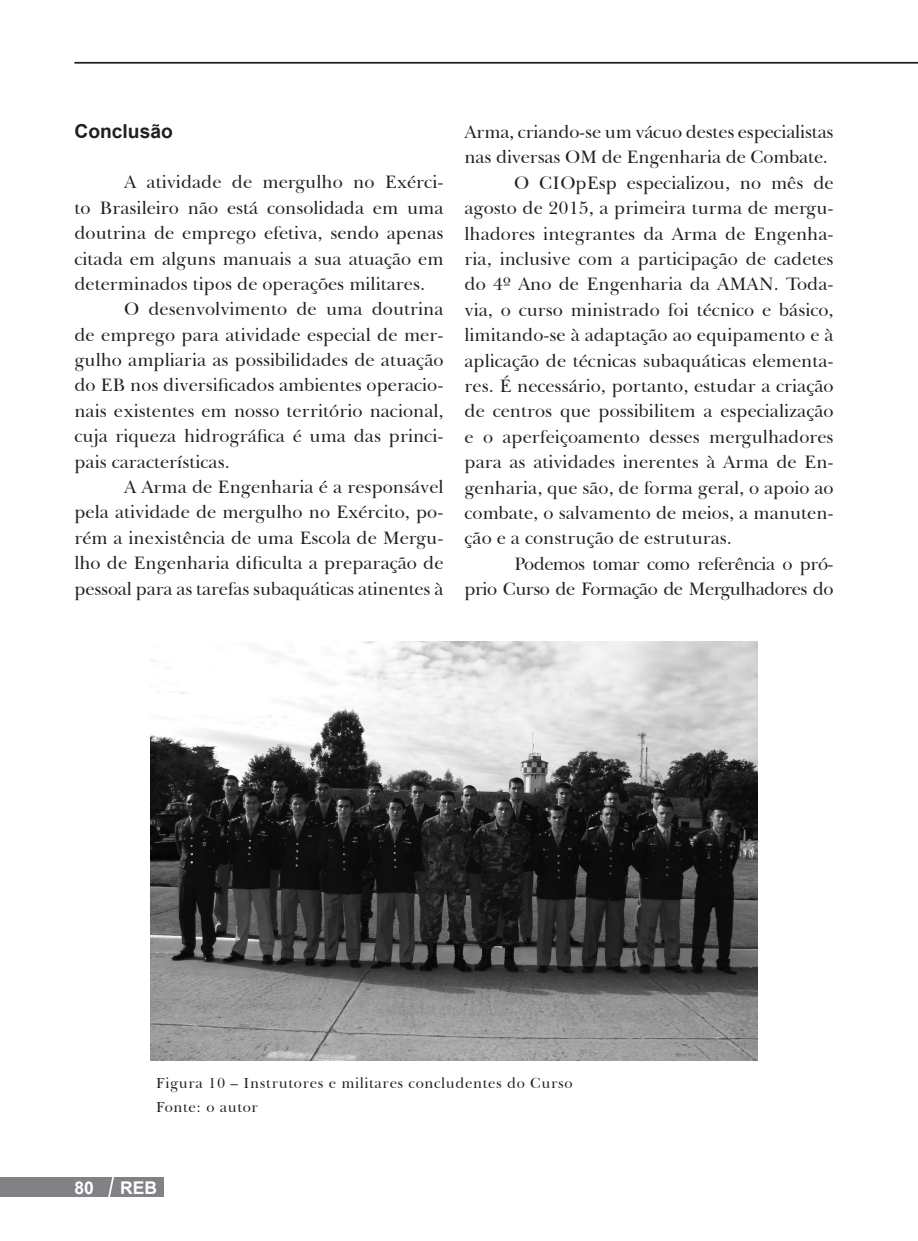
<style>
.page{position:relative;width:918px;height:1241px;background:#fff}
.page>*{position:absolute;margin:0;border:0;box-sizing:border-box;transform-origin:0 0}
.t1{font:700 19.25px "Arial";color:#231f20}
.t2{font:18.38px/25.4px "Baskerville BT";color:#231f20;text-align:justify}
.t3{font:18.38px "Baskerville BT";letter-spacing:-.03em;color:#231f20}
.t4{font:700 17.5px "Arial";color:#fff}
.t5{font:14.88px/24.2px "Baskerville BT";letter-spacing:.04em;color:#231f20}
</style>
<div class="page">
<div style="left:0;top:1177px;width:164px;height:19px;background:#808285"></div>
<svg style="left:107px;top:1177px;width:10px;height:20px"></svg>
<hr style="left:74px;top:62px;width:844px;height:2px;background:#231f20">
<img style="left:151px;top:641px;width:606px;height:419px">
<p class="t1" style="left:74px;top:118px;width:100px">Conclusão</p>
<p class="t2" style="left:74px;top:169px;width:371px;text-indent:50px">A atividade de mergulho no Exérci&shy;to Brasileiro não está consolidada em uma doutrina de emprego efetiva, sendo apenas citada em alguns manuais a sua atuação em determinados tipos de operações militares.</p>
<p class="t2" style="left:74px;top:296px;width:371px;text-indent:50px">O desenvolvimento de uma doutrina de emprego para atividade especial de mer&shy;gulho ampliaria as possibilidades de atuação do EB nos diversificados ambientes operacio&shy;nais existentes em nosso território nacional, cuja riqueza hidrográfica é uma das princi&shy;pais características.</p>
<p class="t2" style="left:74px;top:473px;width:371px;text-indent:50px">A Arma de Engenharia é a responsável pela atividade de mergulho no Exército, po&shy;rém a inexistência de uma Escola de Mergu&shy;lho de Engenharia dificulta a preparação de pessoal para as tarefas subaquáticas atinentes à</p>
<p class="t2" style="left:464px;top:119px;width:371px">Arma, criando-se um vácuo destes especialistas</p>
<p class="t2" style="left:464px;top:144px;width:365px">nas diversas OM de Engenharia de Combate.</p>
<p class="t2" style="left:514px;top:169px;width:321px">O CIOpEsp especializou, no mês de</p>
<p class="t2" style="left:464px;top:195px;width:370px">agosto de 2015, a primeira turma de mergu-</p>
<p class="t2" style="left:464px;top:220px;width:370px">lhadores integrantes da Arma de Engenha-</p>
<p class="t2" style="left:464px;top:245px;width:371px">ria, inclusive com a participação de cadetes</p>
<p class="t2" style="left:464px;top:271px;width:371px">do 4º Ano de Engenharia da AMAN. Toda-</p>
<p class="t2" style="left:464px;top:296px;width:371px">via, o curso ministrado foi técnico e básico,</p>
<p class="t2" style="left:464px;top:322px;width:370px">limitando-se à adaptação ao equipamento e à</p>
<p class="t2" style="left:464px;top:347px;width:370px">aplicação de técnicas subaquáticas elementa-</p>
<p class="t2" style="left:464px;top:372px;width:370px">res. É necessário, portanto, estudar a criação</p>
<p class="t2" style="left:464px;top:398px;width:370px">de centros que possibilitem a especialização</p>
<p class="t2" style="left:464px;top:423px;width:371px">e o aperfeiçoamento desses mergulhadores</p>
<p class="t2" style="left:464px;top:448px;width:371px">para as atividades inerentes à Arma de En-</p>
<p class="t2" style="left:464px;top:474px;width:371px">genharia, que são, de forma geral, o apoio ao</p>
<p class="t2" style="left:464px;top:499px;width:371px">combate, o salvamento de meios, a manuten-</p>
<p class="t2" style="left:464px;top:525px;width:269px">ção e a construção de estruturas.</p>
<p class="t3" style="left:514px;top:550px;width:321px">Podemos tomar como referência o pró-</p>
<p class="t3" style="left:464px;top:576px;width:370px">prio Curso de Formação de Mergulhadores do</p>
<p class="t5" style="left:156px;top:1070px;width:418px">Figura 10 – Instrutores e militares concludentes do Curso<br>Fonte: o autor</p>
<p class="t4" style="left:74px;top:1175px;width:21px">80</p>
<p class="t4" style="left:120px;top:1175px;width:38px">REB</p>
</div>
